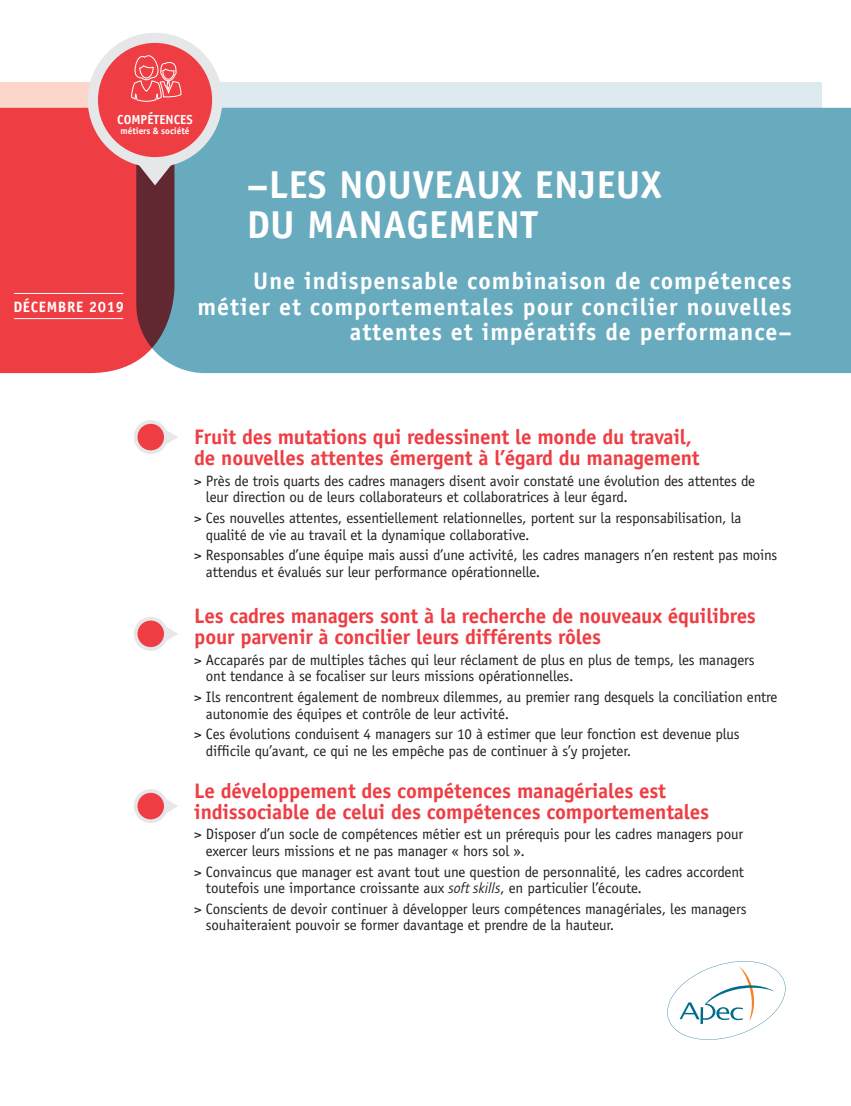
<style>
.page{position:relative;width:851px;height:1106px;background:#fff}
.page>*{position:absolute;margin:0;border:0;box-sizing:border-box;transform-origin:0 0}
.t1{font:700 39px/40.5px "Officina Sans";letter-spacing:.01em;color:#fff}
.t2{font:700 24px/25.5px "Officina Sans";letter-spacing:.04em;color:#fff;text-align:right}
.t3{font:700 21px/21px "Officina Sans";letter-spacing:-.01em;color:#ee3d43}
.t4{font:15px/16.5px "Officina Sans";letter-spacing:-.01em;color:#231f20}
.t5{font:700 15px "Officina Sans";letter-spacing:.04em;color:#fff}
.t6{font:700 13.05px "Officina Sans";letter-spacing:-.005em;color:#fff}
.t7{font:700 9.3px "Officina Sans";letter-spacing:-.005em;color:#fff}
.s1{font-family:"Quay Itc T";font-style:italic}
</style>
<div class="page">
<div style="left:0;top:82px;width:137px;height:26px;background:#fcd6cb"></div>
<div style="left:0;top:108px;width:136px;height:265px;background:#ee3d43"></div>
<div style="left:166px;top:82px;width:655px;height:26px;background:#ddeaef"></div>
<div style="left:136px;top:108px;width:714px;height:265px;background:#68abbf"></div>
<hr style="left:14px;top:293px;width:109px;height:1px;background:#fff">
<hr style="left:14px;top:318px;width:109px;height:1px;background:#fff">
<svg style="left:167px;top:431px;width:11px;height:13px"></svg>
<div style="left:136px;top:422px;width:30px;height:30px;background:#ee3d43;border-radius:50%"></div>
<div style="left:134px;top:420px;width:34px;height:34px;border:4px solid #e6e7e9;border-radius:50%"></div>
<svg style="left:167px;top:627px;width:11px;height:13px"></svg>
<div style="left:136px;top:618px;width:30px;height:31px;background:#ee3d43;border-radius:50%"></div>
<div style="left:134px;top:617px;width:34px;height:34px;border:4px solid #e6e7e9;border-radius:50%"></div>
<svg style="left:167px;top:800px;width:11px;height:13px"></svg>
<div style="left:136px;top:791px;width:30px;height:30px;background:#ee3d43;border-radius:50%"></div>
<div style="left:134px;top:789px;width:34px;height:34px;border:4px solid #e6e7e9;border-radius:50%"></div>
<svg style="left:667px;top:961px;width:119px;height:79px"></svg>
<svg style="left:135px;top:164px;width:40px;height:21px"></svg>
<div style="left:93px;top:38px;width:124px;height:124px;background:#ee3d43;border-radius:50%"></div>
<div style="left:88px;top:33px;width:134px;height:134px;border:10px solid #e6e7e9;border-radius:50%"></div>
<svg style="left:131px;top:46px;width:51px;height:56px"></svg>
<p class="t6" style="left:117px;top:111px;width:77px">COMPÉTENCES</p>
<p class="t7" style="left:121px;top:125px;width:70px">métiers &amp; société</p>
<h1 class="t1" style="left:247px;top:164px;width:416px">–LES NOUVEAUX ENJEUX<br>DU MANAGEMENT</h1>
<p class="t5" style="left:13px;top:297px;width:112px">DÉCEMBRE 2019</p>
<h2 class="t2" style="left:198px;top:268px;width:595px">Une indispensable combinaison de compétences métier et comportementales pour concilier nouvelles attentes et impératifs de performance–</h2>
<h3 class="t3" style="left:194px;top:426px;width:506px">Fruit des mutations qui redessinent le monde du travail, de nouvelles attentes émergent à l’égard du management</h3>
<p class="t4" style="left:206px;top:472px;width:550px;text-indent:-12px">&gt; Près de trois quarts des cadres managers disent avoir constaté une évolution des attentes de leur direction ou de leurs collaborateurs et collaboratrices à leur égard.</p>
<p class="t4" style="left:206px;top:510px;width:537px;text-indent:-12px">&gt; Ces nouvelles attentes, essentiellement relationnelles, portent sur la responsabilisation, la qualité de vie au travail et la dynamique collaborative.</p>
<p class="t4" style="left:206px;top:547px;width:573px;text-indent:-12px">&gt; Responsables d’une équipe mais aussi d’une activité, les cadres managers n’en restent pas moins attendus et évalués sur leur performance opérationnelle.</p>
<h3 class="t3" style="left:194px;top:605px;width:563px">Les cadres managers sont à la recherche de nouveaux équilibres pour parvenir à concilier leurs différents rôles</h3>
<p class="t4" style="left:206px;top:651px;width:550px;text-indent:-12px">&gt; Accaparés par de multiples tâches qui leur réclament de plus en plus de temps, les managers ont tendance à se focaliser sur leurs missions opérationnelles.</p>
<p class="t4" style="left:206px;top:688px;width:573px;text-indent:-12px">&gt; Ils rencontrent également de nombreux dilemmes, au premier rang desquels la conciliation entre autonomie des équipes et contrôle de leur activité.</p>
<p class="t4" style="left:206px;top:726px;width:535px;text-indent:-12px">&gt; Ces évolutions conduisent 4 managers sur 10 à estimer que leur fonction est devenue plus difficile qu’avant, ce qui ne les empêche pas de continuer à s’y projeter.</p>
<h3 class="t3" style="left:194px;top:779px;width:516px">Le développement des compétences managériales est indissociable de celui des compétences comportementales</h3>
<p class="t4" style="left:206px;top:826px;width:538px;text-indent:-12px">&gt; Disposer d’un socle de compétences métier est un prérequis pour les cadres managers pour exercer leurs missions et ne pas manager « hors sol ».</p>
<p class="t4" style="left:206px;top:863px;width:539px;text-indent:-12px">&gt; Convaincus que manager est avant tout une question de personnalité, les cadres accordent toutefois une importance croissante aux <span class="s1">soft skills</span>, en particulier l’écoute.</p>
<p class="t4" style="left:206px;top:900px;width:542px;text-indent:-12px">&gt; Conscients de devoir continuer à développer leurs compétences managériales, les managers souhaiteraient pouvoir se former davantage et prendre de la hauteur.</p>
</div>
